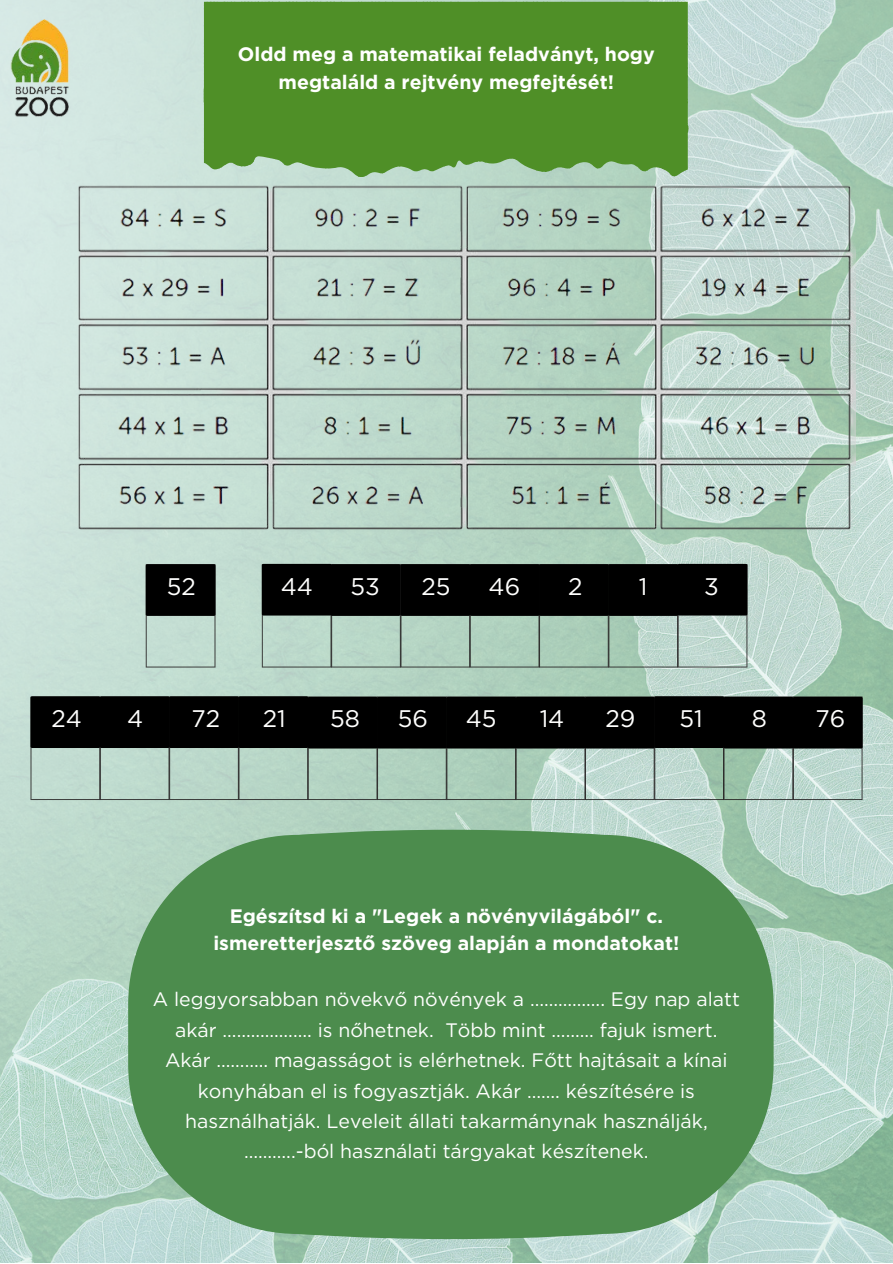
<style>
.page{position:relative;width:893px;height:1264px;background:#fff}
.page>*{position:absolute;margin:0;border:0;box-sizing:border-box;transform-origin:0 0}
.t1{font:24px "Gotham";color:#fffffe}
.t2{font:19.5px/30.3px "Gotham";color:#fffffe;text-align:center}
.t3{font:700 19.5px/28px "Gotham";color:#fffffe;text-align:center}
</style>
<div class="page">
<img style="left:0;top:0;width:892px;height:1262px">
<img style="left:0;top:0;width:89px;height:138px">
<div style="left:204px;top:2px;width:483px;height:175px;background:#4f8f27"></div>
<img style="left:68px;top:177px;width:787px;height:358px">
<svg style="left:146px;top:564px;width:69px;height:103px;background:#5f6b66"></svg>
<svg style="left:262px;top:564px;width:485px;height:103px;background:#58675f"></svg>
<svg style="left:31px;top:696px;width:831px;height:104px;background:#596761"></svg>
<svg style="left:128px;top:829px;width:645px;height:409px;background:#57945a"></svg>
<p class="t3" style="left:238px;top:40px;width:418px">Oldd meg a matematikai feladványt, hogy megtaláld a rejtvény megfejtését!</p>
<p class="t1" style="left:167px;top:571px;width:31px">52</p>
<p class="t1" style="left:281px;top:571px;width:34px">44</p>
<p class="t1" style="left:350px;top:571px;width:31px">53</p>
<p class="t1" style="left:421px;top:571px;width:31px">25</p>
<p class="t1" style="left:488px;top:571px;width:33px">46</p>
<p class="t1" style="left:568px;top:571px;width:16px">2</p>
<p class="t1" style="left:638px;top:571px;width:10px">1</p>
<p class="t1" style="left:704px;top:571px;width:16px">3</p>
<p class="t1" style="left:51px;top:704px;width:32px">24</p>
<p class="t1" style="left:127px;top:704px;width:18px">4</p>
<p class="t1" style="left:191px;top:704px;width:30px">72</p>
<p class="t1" style="left:263px;top:704px;width:24px">21</p>
<p class="t1" style="left:330px;top:704px;width:31px">58</p>
<p class="t1" style="left:397px;top:704px;width:32px">56</p>
<p class="t1" style="left:466px;top:704px;width:32px">45</p>
<p class="t1" style="left:539px;top:704px;width:26px">14</p>
<p class="t1" style="left:605px;top:704px;width:31px">29</p>
<p class="t1" style="left:679px;top:704px;width:25px">51</p>
<p class="t1" style="left:751px;top:704px;width:17px">8</p>
<p class="t1" style="left:815px;top:704px;width:31px">76</p>
<p class="t3" style="left:213px;top:902px;width:467px;line-height:27px">Egészítsd ki a "Legek a növényvilágából" c. ismeretterjesztő szöveg alapján a mondatokat!</p>
<p class="t2" style="left:153px;top:984px;width:588px">A leggyorsabban növekvő növények a ……………. Egy nap alatt akár ………………. is nőhetnek. Több mint ……… fajuk ismert.<br>Akár ……….. magasságot is elérhetnek. Főtt hajtásait a kínai konyhában el is fogyasztják. Akár ……. készítésére is használhatják. Leveleit állati takarmánynak használják, ………..-ból használati tárgyakat készítenek.</p>
</div>
